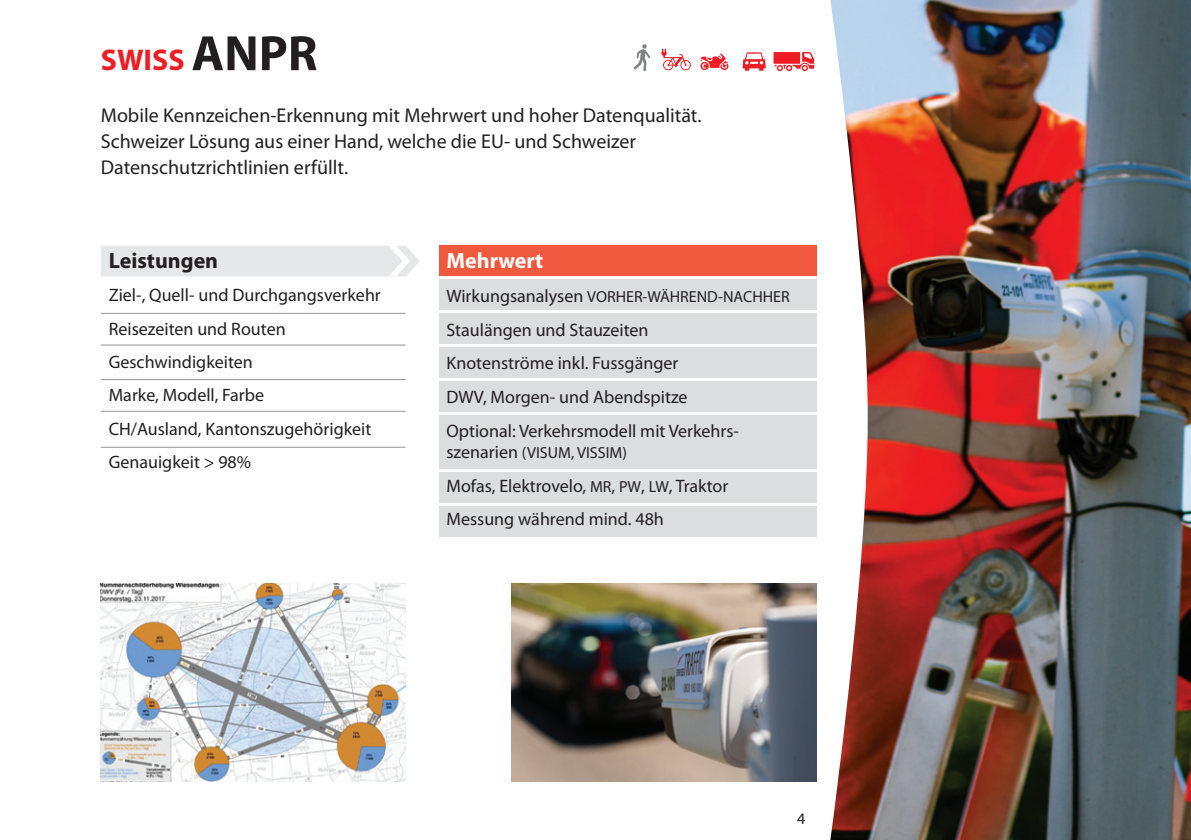
<style>
.page{position:relative;width:1191px;height:840px;background:#fff}
.page>*{position:absolute;margin:0;border:0;box-sizing:border-box;transform-origin:0 0}
.t1{font:700 30px "Myriad Pro";color:#ee1d23}
.t2{font:700 22px "Myriad Pro";color:#231f20}
.t3{font:700 22px "Myriad Pro";color:#fff}
.t4{font:20px/26px "Myriad Pro";color:#231f20}
.t5{font:18px/33.4px "Myriad Pro";color:#231f20}
.t6{font:16px "Myriad Pro";color:#231f20}
.s1{font-size:50px;color:#231f20}
.s2{font-size:18px}
.s3{font-size:16px}
</style>
<div class="page">
<svg style="left:700px;top:53px;width:28px;height:17px"></svg>
<svg style="left:742px;top:52px;width:23px;height:19px"></svg>
<svg style="left:773px;top:52px;width:41px;height:19px"></svg>
<img style="left:830px;top:0;width:361px;height:839px">
<div style="left:439px;top:245px;width:377px;height:31px;background:#f0593e"></div>
<div style="left:439px;top:279px;width:377px;height:31px;background:#dcdddf"></div>
<div style="left:439px;top:313px;width:377px;height:31px;background:#dcdddf"></div>
<div style="left:439px;top:347px;width:377px;height:31px;background:#dcdddf"></div>
<div style="left:439px;top:381px;width:377px;height:30px;background:#dcdddf"></div>
<div style="left:439px;top:414px;width:377px;height:54px;background:#dcdddf"></div>
<div style="left:101px;top:246px;width:319px;height:30px;background:#e6e7e9"></div>
<hr style="left:101px;top:313px;width:304px;height:1px;background:#939598">
<hr style="left:101px;top:344px;width:304px;height:1px;background:#939598">
<hr style="left:101px;top:379px;width:304px;height:1px;background:#939598">
<hr style="left:101px;top:410px;width:304px;height:1px;background:#939598">
<hr style="left:101px;top:446px;width:304px;height:1px;background:#939598">
<img style="left:101px;top:583px;width:304px;height:198px">
<img style="left:512px;top:583px;width:304px;height:198px">
<svg style="left:661px;top:49px;width:30px;height:21px"></svg>
<div style="left:439px;top:472px;width:377px;height:30px;background:#dcdddf"></div>
<div style="left:439px;top:505px;width:377px;height:31px;background:#dcdddf"></div>
<svg style="left:633px;top:44px;width:17px;height:27px"></svg>
<h1 class="t1" style="left:101px;top:40px;width:218px">SWISS <span class="s1">ANPR</span></h1>
<p class="t4" style="left:101px;top:102px;width:602px">Mobile Kennzeichen-Erkennung mit Mehrwert und hoher Datenqualität.<br>Schweizer Lösung aus einer Hand, welche die EU- und Schweizer<br>Datenschutzrichtlinien erfüllt.</p>
<p class="t2" style="left:109px;top:246px;width:111px">Leistungen</p>
<p class="t5" style="left:109px;top:278px;width:274px">Ziel-, Quell- und Durchgangsverkehr<br>Reisezeiten und Routen<br>Geschwindigkeiten<br>Marke, Modell, Farbe<br>CH/Ausland, Kantonszugehörigkeit<br>Genauigkeit &gt; 98%</p>
<p class="t3" style="left:446px;top:245px;width:98px">Mehrwert</p>
<p class="t6" style="left:446px;top:286px;width:345px"><span class="s2">Wirkungsanalysen</span> VORHER-WÄHREND-NACHHER</p>
<p class="t5" style="left:446px;top:312px;width:294px">Staulängen und Stauzeiten<br>Knotenströme inkl. Fussgänger<br>DWV, Morgen- und Abendspitze<br>Optional: Verkehrsmodell mit Verkehrs-</p>
<p class="t6" style="left:446px;top:442px;width:182px"><span class="s2">szenarien</span> (VISUM, VISSIM)</p>
<p class="t5" style="left:446px;top:468px;width:283px">Mofas, Elektrovelo, <span class="s3">MR</span>, <span class="s3">PW</span>, <span class="s3">LW</span>, Traktor<br>Messung während mind. 48h</p>
<p class="t6" style="left:797px;top:807px;width:10px">4</p>
</div>
